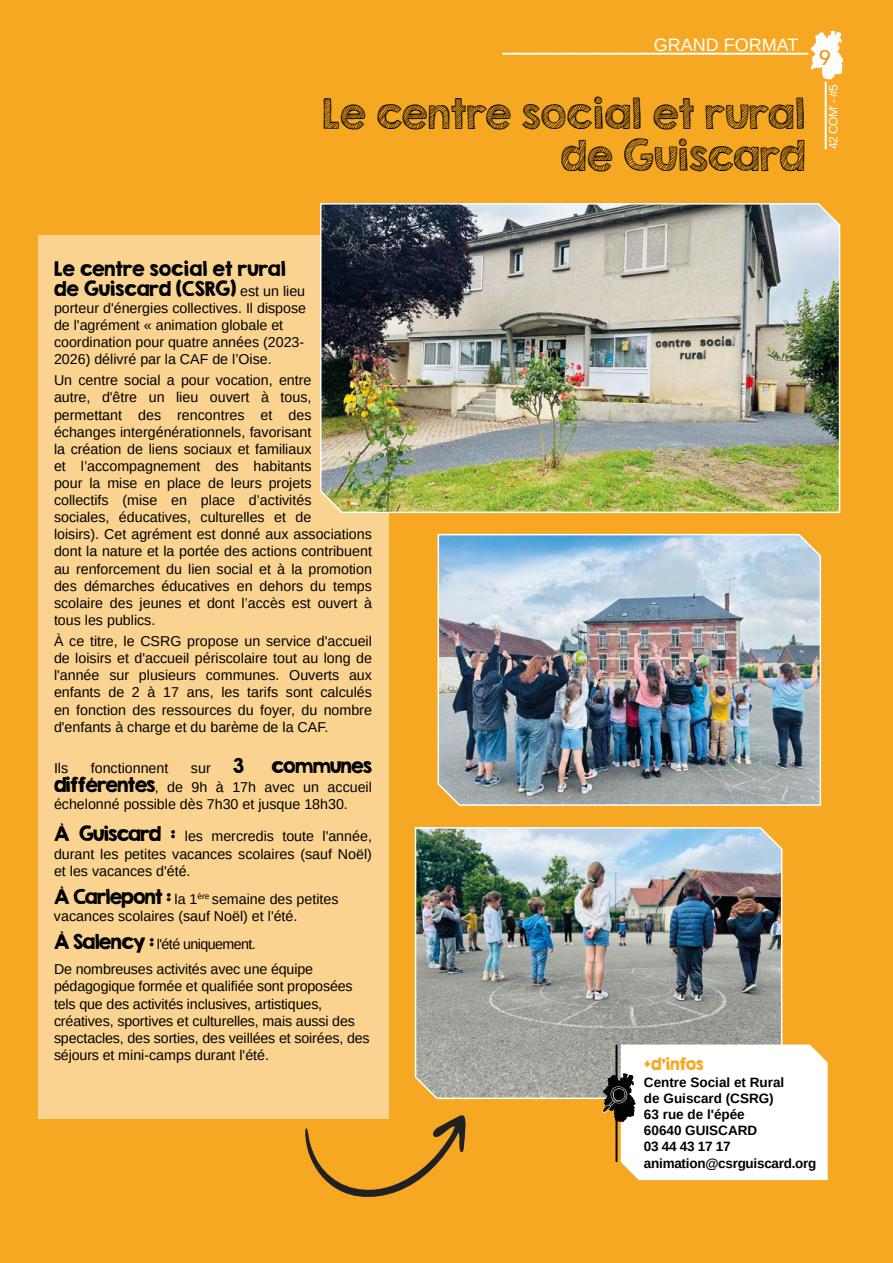
<style>
.page{position:relative;width:893px;height:1263px;background:#f7a823}
.page>*{position:absolute;margin:0;border:0;box-sizing:border-box;transform-origin:0 0}
.t1{font:37.5px/42px "KG Second Chances Sketch";color:#000;text-align:right}
.t2{font:500 21px "Avenir";color:#ea961f}
.t3{font:18px/19.5px "KG Second Chances Solid";color:#000}
.t4{font:18px "Arimo";color:#fff}
.t5{font:18px "KG Second Chances Solid";letter-spacing:-.04em;color:#000}
.t6{font:15px "KG Second Chances Solid";color:#f7a823}
.t7{font:14.25px/17.1px "Arimo";color:#000}
.t8{font:700 13.5px/16.2px "Arimo";color:#000}
.t9{font:12px "Arimo";color:#fff}
.s1{font-family:"Arimo";font-size:14.25px}
.s2{font-family:"KG Second Chances Solid";font-size:18px}
</style>
<div class="page">
<svg style="left:502px;top:31px;width:341px;height:118px"></svg>
<div style="left:39px;top:235px;width:350px;height:883px;background:#fad390"></div>
<img style="left:320px;top:203px;width:521px;height:311px">
<svg style="left:304px;top:1115px;width:162px;height:82px"></svg>
<img style="left:437px;top:533px;width:385px;height:273px">
<img style="left:414px;top:827px;width:369px;height:273px">
<svg style="left:602px;top:1044px;width:226px;height:136px;background:#f2eee7"></svg>
<p class="t4" style="left:654px;top:33px;width:146px">GRAND FORMAT</p>
<h1 class="t1" style="left:322px;top:92px;width:484px">Le centre social et rural de Guiscard</h1>
<h2 class="t2" style="left:819px;top:40px;width:13px">9</h2>
<p class="t9" style="left:826px;top:149px;width:66px;rotate:-90deg">42 COM' - #5</p>
<p class="t3" style="left:54px;top:259px;width:253px">Le centre social et rural de Guiscard (CSRG) <span class="s1">est un lieu</span></p>
<p class="t7" style="left:54px;top:299px;width:254px">porteur d'énergies collectives. Il dispose de l'agrément « animation globale et coordination pour quatre années (2023- 2026) délivré par la CAF de l’Oise.</p>
<p class="t7" style="left:54px;top:372px;width:319px">Un centre social a pour vocation, entre<br>autre, d'être un lieu ouvert à tous, permettant des rencontres et des échanges intergénérationnels, favorisant<br>la création de liens sociaux et familiaux<br>et l’accompagnement des habitants<br>pour la mise en place de leurs projets<br>collectifs (mise en place d’activités<br>sociales, éducatives, culturelles et de<br>loisirs). Cet agrément est donné aux associations dont la nature et la portée des actions contribuent au renforcement du lien social et à la promotion des démarches éducatives en dehors du temps scolaire des jeunes et dont l’accès est ouvert à tous les publics.</p>
<p class="t7" style="left:54px;top:633px;width:319px;text-align:justify">À ce titre, le CSRG propose un service d'accueil de loisirs et d'accueil périscolaire tout au long de l'année sur plusieurs communes. Ouverts aux enfants de 2 à 17 ans, les tarifs sont calculés en fonction des ressources du foyer, du nombre d'enfants à charge et du barème de la CAF.</p>
<p class="t7" style="left:54px;top:759px;width:16px">Ils</p>
<p class="t7" style="left:91px;top:759px;width:79px">fonctionnent</p>
<p class="t7" style="left:191px;top:759px;width:21px">sur</p>
<p class="t3" style="left:233px;top:755px;width:12px">3</p>
<p class="t5" style="left:272px;top:754px;width:102px">communes</p>
<p class="t7" style="left:54px;top:779px;width:319px"><span class="s2">différentes</span>, de 9h à 17h avec un accueil échelonné possible dès 7h30 et jusque 18h30.</p>
<p class="t7" style="left:54px;top:828px;width:319px;text-align:justify"><span class="s2">À Guiscard :</span> les mercredis toute l'année, durant les petites vacances scolaires (sauf Noël) et les vacances d'été.</p>
<p class="t7" style="left:54px;top:890px;width:286px"><span class="s2">À Carlepont :</span> la 1<sup>ère</sup> semaine des petites vacances scolaires (sauf Noël) et l'été.</p>
<p class="t7" style="left:54px;top:931px;width:261px;line-height:25.7px"><span class="s2">À Salency :</span> l'été uniquement.<br>De nombreuses activités avec une équipe</p>
<p class="t7" style="left:54px;top:978px;width:317px">pédagogique formée et qualifiée sont proposées tels que des activités inclusives, artistiques, créatives, sportives et culturelles, mais aussi des spectacles, des sorties, des veillées et soirées, des séjours et mini-camps durant l'été.</p>
<p class="t6" style="left:644px;top:1055px;width:61px">+d'infos</p>
<p class="t8" style="left:644px;top:1074px;width:174px">Centre Social et Rural<br>de Guiscard (CSRG)<br>63 rue de l'épée<br>60640 GUISCARD<br>03 44 43 17 17 animation@csrguiscard.org</p>
</div>
